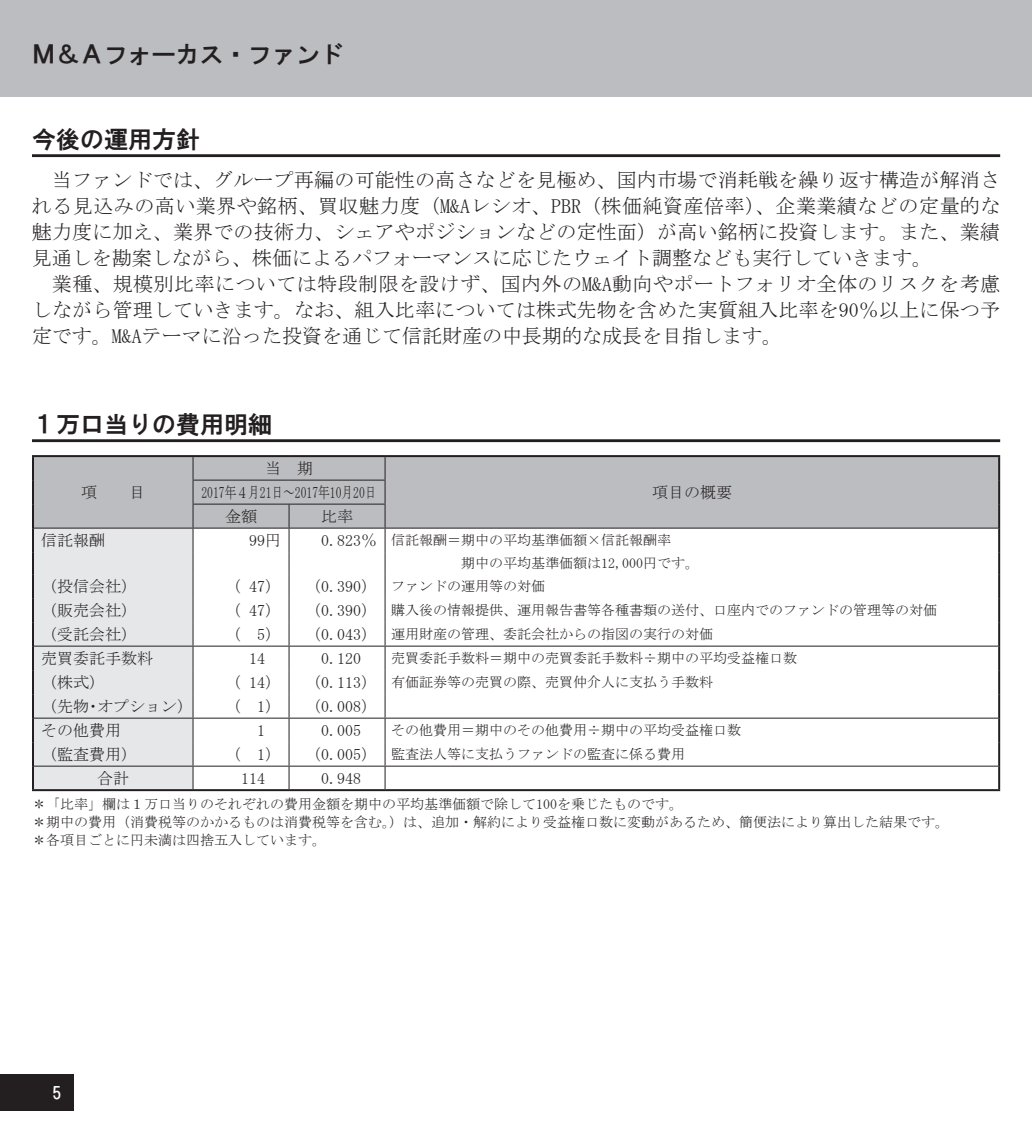
<style>
.page{position:relative;width:1032px;height:1134px;background:#fff}
.page>*{position:absolute;margin:0;border:0;box-sizing:border-box;transform-origin:0 0}
.t1{font:24px "HGS Gothic E";color:#231f20}
.t2{font:20px/26px "MS Mincho";color:#231f20;text-align:justify}
.t3{font:16.6px "HGS Gothic E";color:#fff}
.t4{font:16px/23.8px "MS Mincho";color:#231f20;text-align:center}
.t5{font:14px/18px "MS Mincho";color:#231f20}
.s1{font-size:16px}
</style>
<div class="page">
<div style="left:0;top:1074px;width:74px;height:37px;background:#231f20"></div>
<div style="left:0;top:0;width:1032px;height:96px;background:#bcbdc0"></div>
<hr style="left:32px;top:154px;width:968px;height:3px;background:#231f20">
<hr style="left:32px;top:439px;width:968px;height:3px;background:#231f20">
<div style="left:194px;top:457px;width:804px;height:71px;background:#bcbdc0"></div>
<hr style="left:32px;top:455px;width:161px;height:2px;background:#231f20">
<hr style="left:32px;top:457px;width:2px;height:23px;background:#231f20">
<hr style="left:32px;top:480px;width:2px;height:24px;background:#231f20">
<hr style="left:32px;top:504px;width:2px;height:24px;background:#231f20">
<hr style="left:193px;top:455px;width:96px;height:2px;background:#231f20">
<hr style="left:289px;top:455px;width:96px;height:2px;background:#231f20">
<hr style="left:385px;top:455px;width:615px;height:2px;background:#231f20">
<hr style="left:998px;top:457px;width:2px;height:23px;background:#231f20">
<hr style="left:998px;top:480px;width:2px;height:24px;background:#231f20">
<hr style="left:998px;top:504px;width:2px;height:24px;background:#231f20">
<hr style="left:32px;top:528px;width:2px;height:24px;background:#231f20">
<hr style="left:998px;top:528px;width:2px;height:24px;background:#231f20">
<hr style="left:32px;top:552px;width:2px;height:22px;background:#231f20">
<hr style="left:998px;top:552px;width:2px;height:22px;background:#231f20">
<hr style="left:32px;top:574px;width:2px;height:24px;background:#231f20">
<hr style="left:998px;top:574px;width:2px;height:24px;background:#231f20">
<hr style="left:32px;top:598px;width:2px;height:24px;background:#231f20">
<hr style="left:998px;top:598px;width:2px;height:24px;background:#231f20">
<hr style="left:32px;top:622px;width:2px;height:24px;background:#231f20">
<hr style="left:998px;top:622px;width:2px;height:24px;background:#231f20">
<hr style="left:32px;top:646px;width:2px;height:24px;background:#231f20">
<hr style="left:998px;top:646px;width:2px;height:24px;background:#231f20">
<hr style="left:32px;top:670px;width:2px;height:24px;background:#231f20">
<hr style="left:998px;top:670px;width:2px;height:24px;background:#231f20">
<hr style="left:32px;top:694px;width:2px;height:24px;background:#231f20">
<hr style="left:998px;top:694px;width:2px;height:24px;background:#231f20">
<hr style="left:32px;top:718px;width:2px;height:24px;background:#231f20">
<hr style="left:998px;top:718px;width:2px;height:24px;background:#231f20">
<hr style="left:32px;top:742px;width:2px;height:24px;background:#231f20">
<hr style="left:998px;top:742px;width:2px;height:24px;background:#231f20">
<hr style="left:32px;top:766px;width:2px;height:23px;background:#231f20">
<hr style="left:998px;top:766px;width:2px;height:23px;background:#231f20">
<hr style="left:32px;top:789px;width:161px;height:2px;background:#231f20">
<hr style="left:193px;top:789px;width:96px;height:2px;background:#231f20">
<hr style="left:289px;top:789px;width:96px;height:2px;background:#231f20">
<hr style="left:385px;top:789px;width:615px;height:2px;background:#231f20">
<hr style="left:193px;top:480px;width:96px;height:1px;background:#231f20">
<hr style="left:289px;top:480px;width:97px;height:1px;background:#231f20">
<hr style="left:193px;top:504px;width:96px;height:1px;background:#231f20">
<hr style="left:289px;top:504px;width:97px;height:1px;background:#231f20">
<hr style="left:193px;top:528px;width:96px;height:1px;background:#231f20">
<hr style="left:289px;top:528px;width:96px;height:1px;background:#231f20">
<hr style="left:385px;top:528px;width:613px;height:1px;background:#231f20">
<hr style="left:193px;top:646px;width:96px;height:1px;background:#231f20">
<hr style="left:289px;top:646px;width:96px;height:1px;background:#231f20">
<hr style="left:385px;top:646px;width:613px;height:1px;background:#231f20">
<hr style="left:193px;top:718px;width:96px;height:1px;background:#231f20">
<hr style="left:289px;top:718px;width:96px;height:1px;background:#231f20">
<hr style="left:385px;top:718px;width:613px;height:1px;background:#231f20">
<hr style="left:193px;top:766px;width:96px;height:1px;background:#231f20">
<svg style="left:33px;top:457px;width:161px;height:333px;background:#d7d8da"></svg>
<hr style="left:289px;top:766px;width:96px;height:1px;background:#231f20">
<svg style="left:289px;top:505px;width:1px;height:284px"></svg>
<hr style="left:385px;top:766px;width:613px;height:1px;background:#231f20">
<svg style="left:385px;top:457px;width:1px;height:332px"></svg>
<h1 class="t1" style="left:32px;top:42px;width:313px">Ｍ＆Ａフォーカス・ファンド</h1>
<h1 class="t1" style="left:32px;top:127px;width:169px">今後の運用方針</h1>
<h2 class="t2" style="left:32px;top:167px;width:970px;text-indent:20px">当ファンドでは、グループ再編の可能性の高さなどを見極め、国内市場で消耗戦を繰り返す構造が解消される見込みの高い業界や銘柄、買収魅力度（M&amp;Aレシオ、PBR（株価純資産倍率）、企業業績などの定量的な魅力度に加え、業界での技術力、シェアやポジションなどの定性面）が高い銘柄に投資します。また、業績見通しを勘案しながら、株価によるパフォーマンスに応じたウェイト調整なども実行していきます。</h2>
<h2 class="t2" style="left:32px;top:271px;width:970px;text-indent:20px">業種、規模別比率については特段制限を設けず、国内外のM&amp;A動向やポートフォリオ全体のリスクを考慮しながら管理していきます。なお、組入比率については株式先物を含めた実質組入比率を90％以上に保つ予定です。M&amp;Aテーマに沿った投資を通じて信託財産の中長期的な成長を目指します。</h2>
<h1 class="t1" style="left:32px;top:412px;width:242px">１万口当りの費用明細</h1>
<p class="t4" style="left:81px;top:480px;width:65px">項　　目</p>
<p class="t4" style="left:201px;top:456px;width:177px">当　期<br>2017年４月21日～2017年10月20日</p>
<p class="t4" style="left:225px;top:504px;width:34px">金額</p>
<p class="t4" style="left:321px;top:504px;width:33px">比率</p>
<p class="t4" style="left:652px;top:480px;width:81px">項目の概要</p>
<p class="t4" style="left:41px;top:528px;width:65px">信託報酬</p>
<p class="t4" style="left:249px;top:528px;width:34px">99円</p>
<p class="t5" style="left:391px;top:529px;width:309px;line-height:22.8px;text-indent:-70px"><span class="s1">0.823％</span> 信託報酬＝期中の平均基準価額×信託報酬率<br>　　　　　期中の平均基準価額は12,000円です。</p>
<p class="t4" style="left:41px;top:574px;width:97px">（投信会社）</p>
<p class="t4" style="left:225px;top:574px;width:58px">（ 47）</p>
<p class="t5" style="left:305px;top:577px;width:241px"><span class="s1">（0.390）</span> ファンドの運用等の対価</p>
<p class="t4" style="left:41px;top:598px;width:97px">（販売会社）</p>
<p class="t4" style="left:225px;top:598px;width:58px">（ 47）</p>
<p class="t5" style="left:305px;top:601px;width:633px"><span class="s1">（0.390）</span> 購入後の情報提供、運用報告書等各種書類の送付、口座内でのファンドの管理等の対価</p>
<p class="t4" style="left:41px;top:622px;width:97px">（受託会社）</p>
<p class="t4" style="left:225px;top:622px;width:58px">（ 5）</p>
<p class="t5" style="left:305px;top:625px;width:409px"><span class="s1">（0.043）</span> 運用財産の管理、委託会社からの指図の実行の対価</p>
<p class="t4" style="left:41px;top:646px;width:113px">売買委託手数料</p>
<p class="t4" style="left:249px;top:646px;width:18px">14</p>
<p class="t4" style="left:321px;top:646px;width:41px">0.120</p>
<p class="t5" style="left:391px;top:649px;width:407px">売買委託手数料＝期中の売買委託手数料÷期中の平均受益権口数</p>
<p class="t4" style="left:41px;top:670px;width:65px">（株式）</p>
<p class="t4" style="left:225px;top:670px;width:58px">（ 14）</p>
<p class="t5" style="left:305px;top:673px;width:409px"><span class="s1">（0.113）</span> 有価証券等の売買の際、売買仲介人に支払う手数料</p>
<p class="t4" style="left:41px;top:694px;width:153px">（先物・オプション）</p>
<p class="t4" style="left:225px;top:694px;width:58px">（ 1）</p>
<p class="t4" style="left:305px;top:694px;width:73px">（0.008）</p>
<p class="t4" style="left:41px;top:718px;width:81px">その他費用</p>
<p class="t4" style="left:257px;top:718px;width:9px">1</p>
<p class="t4" style="left:321px;top:718px;width:41px">0.005</p>
<p class="t5" style="left:391px;top:721px;width:351px">その他費用＝期中のその他費用÷期中の平均受益権口数</p>
<p class="t4" style="left:41px;top:742px;width:97px">（監査費用）</p>
<p class="t4" style="left:225px;top:742px;width:58px">（ 1）</p>
<p class="t5" style="left:305px;top:745px;width:381px"><span class="s1">（0.005）</span> 監査法人等に支払うファンドの監査に係る費用</p>
<p class="t4" style="left:97px;top:766px;width:33px">合計</p>
<p class="t4" style="left:241px;top:766px;width:26px">114</p>
<p class="t4" style="left:321px;top:766px;width:41px">0.948</p>
<p class="t5" style="left:32px;top:795px;width:919px">＊「比率」欄は１万口当りのそれぞれの費用金額を期中の平均基準価額で除して100を乗じたものです。<br>＊期中の費用（消費税等のかかるものは消費税等を含む。）は、追加・解約により受益権口数に変動があるため、簡便法により算出した結果です。＊各項目ごとに円未満は四捨五入しています。</p>
<p class="t3" style="left:52px;top:1085px;width:11px">5</p>
</div>
